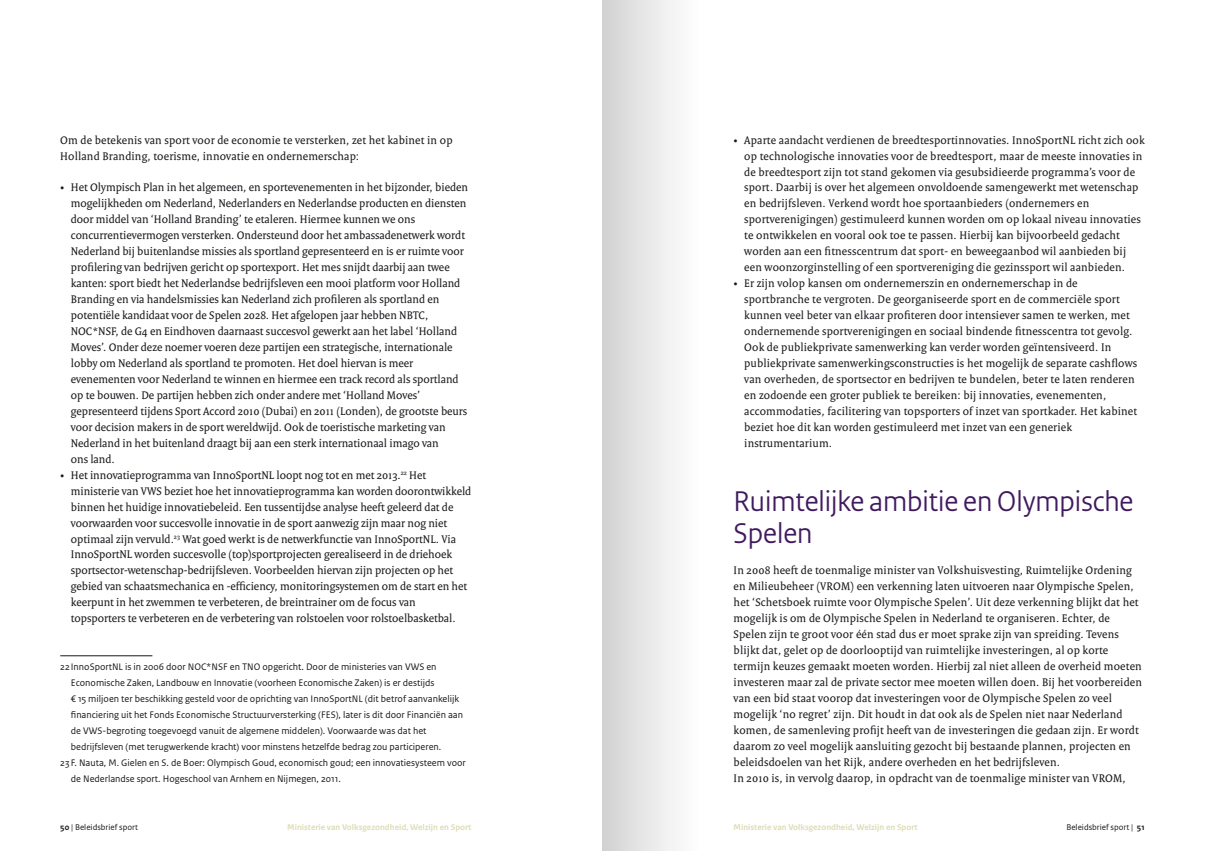
<style>
.page{position:relative;width:1205px;height:851px;background:#fff}
.page>*{position:absolute;margin:0;border:0;box-sizing:border-box;transform-origin:0 0}
.t1{font:30px/31.9px "Rijksoverheid Sans Heading";color:#401a5f}
.t2{font:11.88px/16px "Rijksoverheid Serif";letter-spacing:.015em;color:#1a171c}
.t3{font:10px "Rijksoverheid Sans Text";color:#1a171c}
.t4{font:700 8.75px "Rijksoverheid Sans Text";color:#ddddb7}
.t5{font:8.75px "Rijksoverheid Sans Text";color:#1a171c}
.s1{font-weight:700}
</style>
<div class="page">
<hr style="left:60px;top:655px;width:92px;height:1px;background:#1a171c">
<p class="t2" style="left:60px;top:132px;width:394px">Om de betekenis van sport voor de economie te versterken, zet het kabinet in op<br>Holland Branding, toerisme, innovatie en ondernemerschap:</p>
<p class="t2" style="left:71px;top:179px;width:399px;text-indent:-11px">• Het Olympisch Plan in het algemeen, en sportevenementen in het bijzonder, bieden mogelijkheden om Nederland, Nederlanders en Nederlandse producten en diensten door middel van ‘Holland Branding’ te etaleren. Hiermee kunnen we ons concurrentievermogen versterken. Ondersteund door het ambassadenetwerk wordt Nederland bij buitenlandse missies als sportland gepresenteerd en is er ruimte voor profilering van bedrijven gericht op sportexport. Het mes snijdt daarbij aan twee kanten: sport biedt het Nederlandse bedrijfsleven een mooi platform voor Holland Branding en via handelsmissies kan Nederland zich profileren als sportland en potentiële kandidaat voor de Spelen 2028. Het afgelopen jaar hebben NBTC, NOC*NSF, de G4 en Eindhoven daarnaast succesvol gewerkt aan het label ‘Holland Moves’. Onder deze noemer voeren deze partijen een strategische, internationale lobby om Nederland als sportland te promoten. Het doel hiervan is meer evenementen voor Nederland te winnen en hiermee een track record als sportland op te bouwen. De partijen hebben zich onder andere met ‘Holland Moves’ gepresenteerd tijdens Sport Accord 2010 (Dubai) en 2011 (Londen), de grootste beurs voor decision makers in de sport wereldwijd. Ook de toeristische marketing van Nederland in het buitenland draagt bij aan een sterk internationaal imago van<br>ons land.</p>
<p class="t2" style="left:71px;top:467px;width:402px;text-indent:-11px">• Het innovatieprogramma van InnoSportNL loopt nog tot en met 2013.<sup>22</sup> Het ministerie van VWS beziet hoe het innovatieprogramma kan worden doorontwikkeld binnen het huidige innovatiebeleid. Een tussentijdse analyse heeft geleerd dat de voorwaarden voor succesvolle innovatie in de sport aanwezig zijn maar nog niet optimaal zijn vervuld.<sup>23</sup> Wat goed werkt is de netwerkfunctie van InnoSportNL. Via InnoSportNL worden succesvolle (top)sportprojecten gerealiseerd in de driehoek sportsector-wetenschap-bedrijfsleven. Voorbeelden hiervan zijn projecten op het gebied van schaatsmechanica en -efficiency, monitoringsystemen om de start en het keerpunt in het zwemmen te verbeteren, de breintrainer om de focus van topsporters te verbeteren en de verbetering van rolstoelen voor rolstoelbasketbal.</p>
<p class="t3" style="left:60px;top:661px;width:378px">22InnoSportNL is in 2006 door NOC*NSF en TNO opgericht. Door de ministeries van VWS en</p>
<p class="t3" style="left:71px;top:677px;width:365px">Economische Zaken, Landbouw en Innovatie (voorheen Economische Zaken) is er destijds</p>
<p class="t3" style="left:71px;top:693px;width:390px">€ 15 miljoen ter beschikking gesteld voor de oprichting van InnoSportNL (dit betrof aanvankelijk</p>
<p class="t3" style="left:71px;top:709px;width:394px">financiering uit het Fonds Economische Structuurversterking (FES), later is dit door Financiën aan</p>
<p class="t3" style="left:71px;top:724px;width:357px">de VWS-begroting toegevoegd vanuit de algemene middelen). Voorwaarde was dat het</p>
<p class="t3" style="left:71px;top:740px;width:372px">bedrijfsleven (met terugwerkende kracht) voor minstens hetzelfde bedrag zou participeren.</p>
<p class="t3" style="left:60px;top:756px;width:407px">23 F. Nauta, M. Gielen en S. de Boer: Olympisch Goud, economisch goud; een innovatiesysteem voor</p>
<p class="t3" style="left:71px;top:772px;width:272px">de Nederlandse sport. Hogeschool van Arnhem en Nijmegen, 2011.</p>
<p class="t2" style="left:744px;top:132px;width:402px;text-indent:-11px">• Aparte aandacht verdienen de breedtesportinnovaties. InnoSportNL richt zich ook op technologische innovaties voor de breedtesport, maar de meeste innovaties in de breedtesport zijn tot stand gekomen via gesubsidieerde programma’s voor de sport. Daarbij is over het algemeen onvoldoende samengewerkt met wetenschap en bedrijfsleven. Verkend wordt hoe sportaanbieders (ondernemers en sportverenigingen) gestimuleerd kunnen worden om op lokaal niveau innovaties te ontwikkelen en vooral ook toe te passen. Hierbij kan bijvoorbeeld gedacht worden aan een fitnesscentrum dat sport- en beweegaanbod wil aanbieden bij een woonzorginstelling of een sportvereniging die gezinssport wil aanbieden.</p>
<p class="t2" style="left:744px;top:275px;width:394px;text-indent:-11px">• Er zijn volop kansen om ondernemerszin en ondernemerschap in de sportbranche te vergroten. De georganiseerde sport en de commerciële sport kunnen veel beter van elkaar profiteren door intensiever samen te werken, met ondernemende sportverenigingen en sociaal bindende fitnesscentra tot gevolg.<br>Ook de publiekprivate samenwerking kan verder worden geïntensiveerd. In publiekprivate samenwerkingsconstructies is het mogelijk de separate cashflows van overheden, de sportsector en bedrijven te bundelen, beter te laten renderen en zodoende een groter publiek te bereiken: bij innovaties, evenementen, accommodaties, facilitering van topsporters of inzet van sportkader. Het kabinet beziet hoe dit kan worden gestimuleerd met inzet van een generiek instrumentarium.</p>
<h1 class="t1" style="left:733px;top:485px;width:401px">Ruimtelijke ambitie en Olympische<br>Spelen</h1>
<p class="t2" style="left:733px;top:562px;width:410px">In 2008 heeft de toenmalige minister van Volkshuisvesting, Ruimtelijke Ordening en Milieubeheer (VROM) een verkenning laten uitvoeren naar Olympische Spelen, het ‘Schetsboek ruimte voor Olympische Spelen’. Uit deze verkenning blijkt dat het mogelijk is om de Olympische Spelen in Nederland te organiseren. Echter, de Spelen zijn te groot voor één stad dus er moet sprake zijn van spreiding. Tevens blijkt dat, gelet op de doorlooptijd van ruimtelijke investeringen, al op korte termijn keuzes gemaakt moeten worden. Hierbij zal niet alleen de overheid moeten investeren maar zal de private sector mee moeten willen doen. Bij het voorbereiden van een bid staat voorop dat investeringen voor de Olympische Spelen zo veel mogelijk ‘no regret’ zijn. Dit houdt in dat ook als de Spelen niet naar Nederland komen, de samenleving profijt heeft van de investeringen die gedaan zijn. Er wordt daarom zo veel mogelijk aansluiting gezocht bij bestaande plannen, projecten en beleidsdoelen van het Rijk, andere overheden en het bedrijfsleven.<br>In 2010 is, in vervolg daarop, in opdracht van de toenmalige minister van VROM,</p>
<p class="t5" style="left:60px;top:821px;width:79px"><span class="s1">50</span> | Beleidsbrief sport</p>
<p class="t4" style="left:287px;top:821px;width:186px">Ministerie van Volksgezondheid, Welzijn en Sport</p>
<p class="t4" style="left:733px;top:821px;width:186px">Ministerie van Volksgezondheid, Welzijn en Sport</p>
<p class="t5" style="left:1066px;top:821px;width:80px">Beleidsbrief sport | <span class="s1">51</span></p>
</div>
